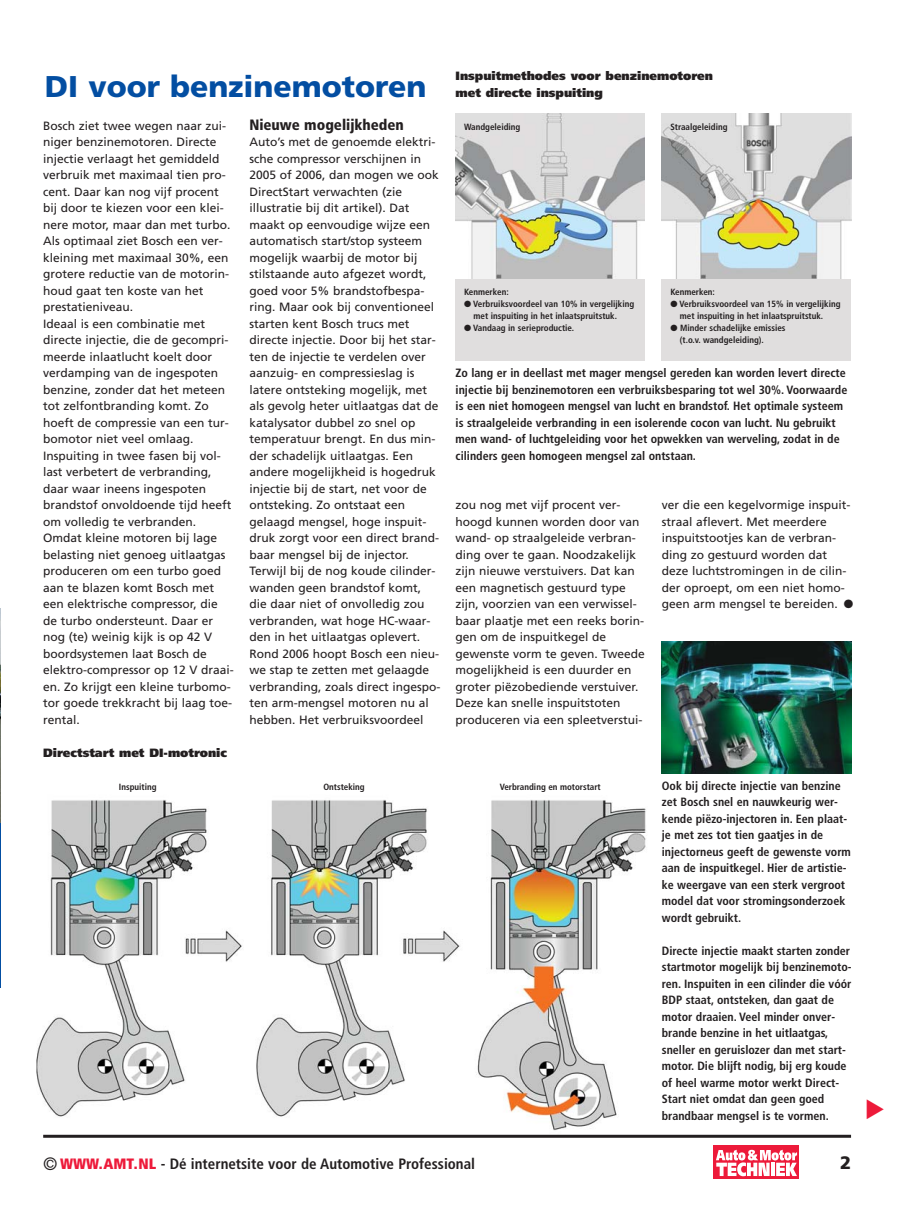
<style>
.page{position:relative;width:915px;height:1212px;background:#fff}
.page>*{position:absolute;margin:0;border:0;box-sizing:border-box;transform-origin:0 0}
.t1{font:900 30px "Frutiger";color:#034ea2}
.t2{font:900 18px "Frutiger";color:#231f20}
.t3{font:700 condensed 15px "Frutiger";color:#231f20}
.t4{font:900 condensed 15px "Frutiger";color:#231f20}
.t5{font:12px/16.5px "Frutiger";color:#231f20}
.t6{font:700 condensed 12px/16.5px "Frutiger";color:#231f20}
.t7{font:900 12px/16.5px "Frutiger";color:#231f20}
.t8{font:700 condensed 9px/12px "Frutiger";color:#231f20}
.s1{font-weight:400;font-size:18px}
.s2{font-weight:900;color:#ed1a3a}
</style>
<div class="page">
<img style="left:36px;top:800px;width:618px;height:335px">
<div style="left:456px;top:113px;width:189px;height:248px;background:#e0dede"></div>
<div style="left:662px;top:113px;width:189px;height:248px;background:#e0dede"></div>
<hr style="left:43px;top:1135px;width:808px;height:3px;background:#231f20">
<hr style="left:0;top:823px;width:1px;height:165px;background:#034ea2">
<img style="left:0;top:608px;width:1px;height:215px">
<img style="left:456px;top:113px;width:189px;height:165px">
<img style="left:662px;top:113px;width:189px;height:165px">
<img style="left:662px;top:641px;width:189px;height:132px">
<div style="left:714px;top:1145px;width:85px;height:34px;background:#ed1a3a"></div>
<svg style="left:716px;top:1150px;width:81px;height:26px"></svg>
<h1 class="t1" style="left:45px;top:74px;width:383px">DI voor benzinemotoren</h1>
<p class="t5" style="left:43px;top:118px;width:192px">Bosch ziet twee wegen naar zui&shy;niger benzinemotoren. Directe injectie verlaagt het gemiddeld verbruik met maximaal tien pro&shy;cent. Daar kan nog vijf procent bij door te kiezen voor een klei&shy;nere motor, maar dan met turbo.<br>Als optimaal ziet Bosch een ver&shy;kleining met maximaal 30%, een grotere reductie van de motorin&shy;houd gaat ten koste van het prestatieniveau.<br>Ideaal is een combinatie met directe injectie, die de gecompri&shy;meerde inlaatlucht koelt door verdamping van de ingespoten benzine, zonder dat het meteen tot zelfontbranding komt. Zo hoeft de compressie van een tur&shy;bomotor niet veel omlaag.<br>Inspuiting in twee fasen bij vol&shy;last verbetert de verbranding, daar waar ineens ingespoten brandstof onvoldoende tijd heeft om volledig te verbranden.<br>Omdat kleine motoren bij lage belasting niet genoeg uitlaatgas produceren om een turbo goed aan te blazen komt Bosch met een elektrische compressor, die de turbo ondersteunt. Daar er nog (te) weinig kijk is op 42 V boordsystemen laat Bosch de elektro-compressor op 12 V draai&shy;en. Zo krijgt een kleine turbomo&shy;tor goede trekkracht bij laag toe&shy;rental.</p>
<p class="t4" style="left:249px;top:119px;width:156px">Nieuwe mogelijkheden</p>
<p class="t5" style="left:249px;top:135px;width:192px">Auto’s met de genoemde elektri&shy;sche compressor verschijnen in<br>2005 of 2006, dan mogen we ook<br>DirectStart verwachten (zie illustratie bij dit artikel). Dat maakt op eenvoudige wijze een automatisch start/stop systeem mogelijk waarbij de motor bij stilstaande auto afgezet wordt, goed voor 5% brandstofbespa&shy;ring. Maar ook bij conventioneel starten kent Bosch trucs met directe injectie. Door bij het star&shy;ten de injectie te verdelen over aanzuig- en compressieslag is latere ontsteking mogelijk, met als gevolg heter uitlaatgas dat de katalysator dubbel zo snel op temperatuur brengt. En dus min&shy;der schadelijk uitlaatgas. Een andere mogelijkheid is hogedruk injectie bij de start, net voor de ontsteking. Zo ontstaat een gelaagd mengsel, hoge inspuit&shy;druk zorgt voor een direct brand&shy;baar mengsel bij de injector.<br>Terwijl bij de nog koude cilinder&shy;wanden geen brandstof komt, die daar niet of onvolledig zou verbranden, wat hoge HC-waar&shy;den in het uitlaatgas oplevert.<br>Rond 2006 hoopt Bosch een nieu&shy;we stap te zetten met gelaagde verbranding, zoals direct ingespo&shy;ten arm-mengsel motoren nu al hebben. Het verbruiksvoordeel</p>
<p class="t7" style="left:43px;top:745px;width:186px">Directstart met DI-motronic</p>
<p class="t7" style="left:456px;top:69px;width:259px">Inspuitmethodes voor benzinemotoren met directe inspuiting</p>
<p class="t8" style="left:464px;top:121px;width:58px">Wandgeleiding</p>
<p class="t8" style="left:670px;top:121px;width:59px">Straalgeleiding</p>
<p class="t8" style="left:464px;top:287px;width:46px">Kenmerken:</p>
<p class="t8" style="left:474px;top:299px;width:162px;text-indent:-9px">● Verbruiksvoordeel van 10% in vergelijking met inspuiting in het inlaatspruitstuk.</p>
<p class="t8" style="left:464px;top:323px;width:112px">● Vandaag in serieproductie.</p>
<p class="t8" style="left:670px;top:287px;width:46px">Kenmerken:</p>
<p class="t8" style="left:680px;top:299px;width:162px;text-indent:-9px">● Verbruiksvoordeel van 15% in vergelijking met inspuiting in het inlaatspruitstuk.</p>
<p class="t8" style="left:680px;top:323px;width:107px;text-indent:-9px">● Minder schadelijke emissies (t.o.v. wandgeleiding).</p>
<p class="t6" style="left:456px;top:366px;width:393px">Zo lang er in deellast met mager mengsel gereden kan worden levert directe injectie bij benzinemotoren een verbruiksbesparing tot wel 30%. Voorwaarde is een niet homogeen mengsel van lucht en brandstof. Het optimale systeem is straalgeleide verbranding in een isolerende cocon van lucht. Nu gebruikt men wand- of luchtgeleiding voor het opwekken van werveling, zodat in de cilinders geen homogeen mengsel zal ontstaan.</p>
<p class="t5" style="left:456px;top:498px;width:191px">zou nog met vijf procent ver&shy;hoogd kunnen worden door van wand- op straalgeleide verbran&shy;ding over te gaan. Noodzakelijk zijn nieuwe verstuivers. Dat kan een magnetisch gestuurd type zijn, voorzien van een verwissel&shy;baar plaatje met een reeks borin&shy;gen om de inspuitkegel de gewenste vorm te geven. Tweede mogelijkheid is een duurder en groter piëzobediende verstuiver.<br>Deze kan snelle inspuitstoten produceren via een spleetverstui-</p>
<p class="t5" style="left:662px;top:498px;width:193px">ver die een kegelvormige inspuit&shy;straal aflevert. Met meerdere inspuitstootjes kan de verbran&shy;ding zo gestuurd worden dat deze luchtstromingen in de cilin&shy;der oproept, om een niet homo&shy;geen arm mengsel te bereiden. ●</p>
<p class="t8" style="left:119px;top:781px;width:39px">Inspuiting</p>
<p class="t8" style="left:323px;top:781px;width:43px">Ontsteking</p>
<p class="t8" style="left:500px;top:781px;width:102px">Verbranding en motorstart</p>
<p class="t6" style="left:662px;top:778px;width:191px">Ook bij directe injectie van benzine zet Bosch snel en nauwkeurig wer&shy;kende piëzo-injectoren in. Een plaat&shy;je met zes tot tien gaatjes in de injectorneus geeft de gewenste vorm aan de inspuitkegel. Hier de artistie&shy;ke weergave van een sterk vergroot model dat voor stromingsonderzoek wordt gebruikt.</p>
<p class="t6" style="left:662px;top:943px;width:191px">Directe injectie maakt starten zonder startmotor mogelijk bij benzinemoto&shy;ren. Inspuiten in een cilinder die vóór BDP staat, ontsteken, dan gaat de motor draaien. Veel minder onver&shy;brande benzine in het uitlaatgas, sneller en geruislozer dan met start&shy;motor. Die blijft nodig, bij erg koude of heel warme motor werkt Direct-Start niet omdat dan geen goed brandbaar mengsel is te vormen.</p>
<p class="t3" style="left:43px;top:1158px;width:433px"><span class="s1">©</span> <span class="s2">WWW.AMT.NL</span> - Dé internetsite voor de Automotive Professional</p>
<h2 class="t2" style="left:840px;top:1156px;width:13px">2</h2>
</div>
